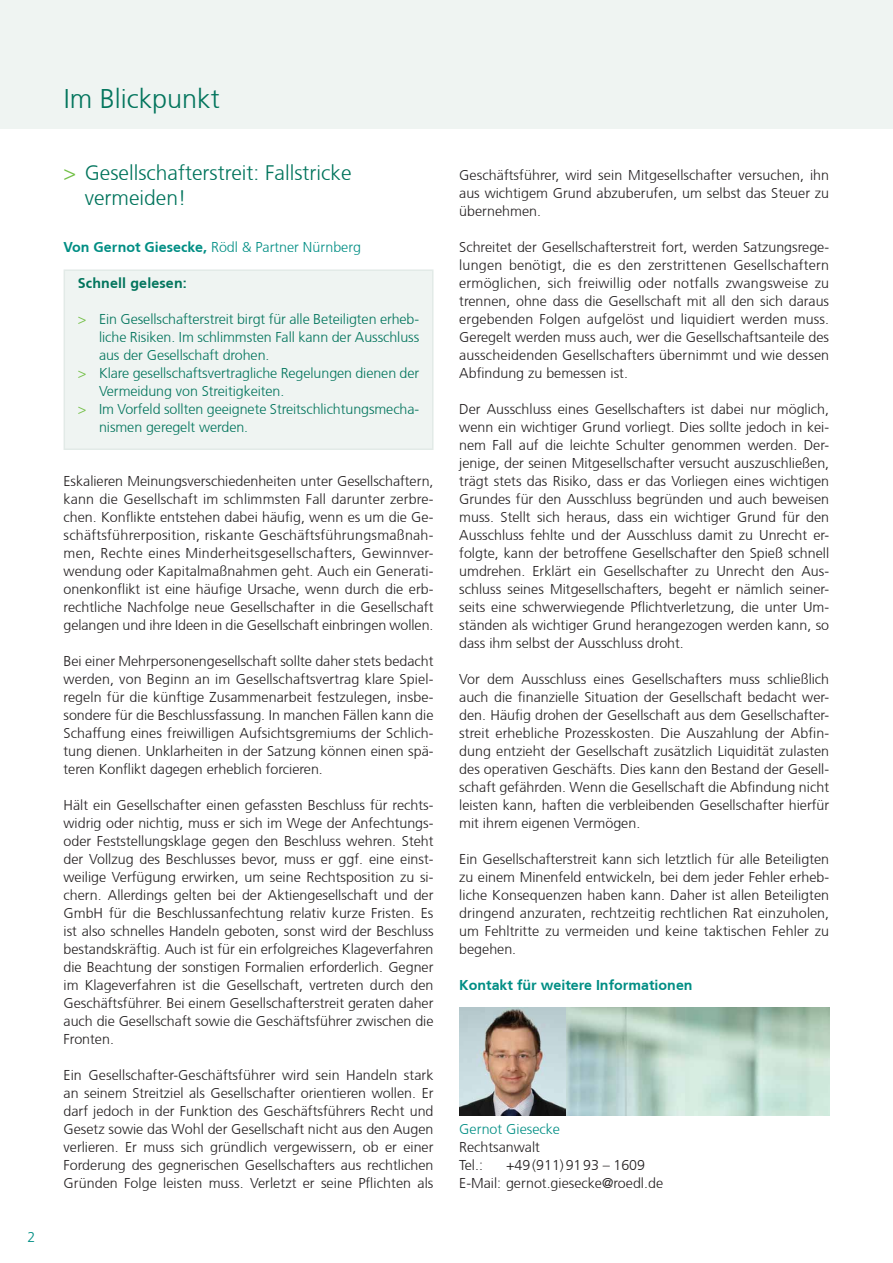
<style>
.page{position:relative;width:893px;height:1263px;background:#fff}
.page>*{position:absolute;margin:0;border:0;box-sizing:border-box;transform-origin:0 0}
.t1{font:300 27px "Frutiger CE";color:#01745c}
.t2{font:300 21px/25.2px "Frutiger CE";color:#01745c}
.t3{font:300 14.25px/18px "Frutiger CE";color:#231f20;text-align:justify}
.t4{font:300 14.25px "Frutiger CE";letter-spacing:-.005em;color:#01745c}
.t5{font:300 14.25px "Frutiger CE";color:#008e84}
.t6{font:700 14.25px "Frutiger CE";color:#008e84}
.t7{font:700 14.25px "Frutiger CE";letter-spacing:.01em;color:#01745c}
.s1{color:#71bf44}
.s2{font-weight:700}
</style>
<div class="page">
<div style="left:64px;top:270px;width:369px;height:179px;background:#eff4f2"></div>
<div style="left:64px;top:269px;width:369px;height:181px;border:2px solid #e2eae7"></div>
<img style="left:566px;top:1008px;width:263px;height:108px">
<img style="left:459px;top:1008px;width:107px;height:108px">
<div style="left:0;top:0;width:893px;height:128px;background:#eff4f2"></div>
<p class="t5" style="left:28px;top:1229px;width:9px">2</p>
<h1 class="t1" style="left:64px;top:83px;width:158px">Im Blickpunkt</h1>
<h2 class="t2" style="left:85px;top:160px;width:268px;text-indent:-21px"><span class="s1">&gt;</span> Gesellschafterstreit: Fallstricke vermeiden!</h2>
<p class="t5" style="left:64px;top:239px;width:299px"><span class="s2">Von Gernot Giesecke,</span> Rödl &amp; Partner Nürnberg</p>
<p class="t7" style="left:78px;top:275px;width:111px">Schnell gelesen:</p>
<p class="t4" style="left:78px;top:311px;width:343px"><span class="s1">&gt;</span> Ein Gesellschafterstreit birgt für alle Beteiligten erheb-</p>
<p class="t4" style="left:99px;top:329px;width:322px">liche Risiken. Im schlimmsten Fall kann der Ausschluss</p>
<p class="t4" style="left:99px;top:347px;width:172px">aus der Gesellschaft drohen.</p>
<p class="t4" style="left:78px;top:365px;width:343px"><span class="s1">&gt;</span> Klare gesellschaftsvertragliche Regelungen dienen der</p>
<p class="t4" style="left:99px;top:383px;width:187px">Vermeidung von Streitigkeiten.</p>
<p class="t4" style="left:78px;top:401px;width:343px"><span class="s1">&gt;</span> Im Vorfeld sollten geeignete Streitschlichtungsmecha-</p>
<p class="t4" style="left:99px;top:419px;width:151px">nismen geregelt werden.</p>
<p class="t3" style="left:64px;top:472px;width:371px">Eskalieren Meinungsverschiedenheiten unter Gesellschaftern, kann die Gesellschaft im schlimmsten Fall darunter zerbre&shy;chen. Konflikte entstehen dabei häufig, wenn es um die Ge&shy;schäftsführerposition, riskante Geschäftsführungsmaßnah&shy;men, Rechte eines Minderheitsgesellschafters, Gewinnver&shy;wendung oder Kapitalmaßnahmen geht. Auch ein Generati&shy;onenkonflikt ist eine häufige Ursache, wenn durch die erb&shy;rechtliche Nachfolge neue Gesellschafter in die Gesellschaft gelangen und ihre Ideen in die Gesellschaft einbringen wollen.</p>
<p class="t3" style="left:64px;top:652px;width:371px">Bei einer Mehrpersonengesellschaft sollte daher stets bedacht werden, von Beginn an im Gesellschaftsvertrag klare Spiel&shy;regeln für die künftige Zusammenarbeit festzulegen, insbe&shy;sondere für die Beschlussfassung. In manchen Fällen kann die Schaffung eines freiwilligen Aufsichtsgremiums der Schlich&shy;tung dienen. Unklarheiten in der Satzung können einen spä&shy;teren Konflikt dagegen erheblich forcieren.</p>
<p class="t3" style="left:64px;top:796px;width:371px">Hält ein Gesellschafter einen gefassten Beschluss für rechts&shy;widrig oder nichtig, muss er sich im Wege der Anfechtungs&shy;oder Feststellungsklage gegen den Beschluss wehren. Steht der Vollzug des Beschlusses bevor, muss er ggf. eine einst&shy;weilige Verfügung erwirken, um seine Rechtsposition zu si&shy;chern. Allerdings gelten bei der Aktiengesellschaft und der GmbH für die Beschlussanfechtung relativ kurze Fristen. Es ist also schnelles Handeln geboten, sonst wird der Beschluss bestandskräftig. Auch ist für ein erfolgreiches Klageverfahren die Beachtung der sonstigen Formalien erforderlich. Gegner im Klageverfahren ist die Gesellschaft, vertreten durch den Geschäftsführer. Bei einem Gesellschafterstreit geraten daher auch die Gesellschaft sowie die Geschäftsführer zwischen die Fronten.</p>
<p class="t3" style="left:64px;top:1066px;width:371px">Ein Gesellschafter-Geschäftsführer wird sein Handeln stark an seinem Streitziel als Gesellschafter orientieren wollen. Er darf jedoch in der Funktion des Geschäftsführers Recht und Gesetz sowie das Wohl der Gesellschaft nicht aus den Augen verlieren. Er muss sich gründlich vergewissern, ob er einer Forderung des gegnerischen Gesellschafters aus rechtlichen Gründen Folge leisten muss. Verletzt er seine Pflichten als</p>
<p class="t3" style="left:459px;top:166px;width:371px">Geschäftsführer, wird sein Mitgesellschafter versuchen, ihn aus wichtigem Grund abzuberufen, um selbst das Steuer zu übernehmen.</p>
<p class="t3" style="left:459px;top:238px;width:371px">Schreitet der Gesellschafterstreit fort, werden Satzungsrege&shy;lungen benötigt, die es den zerstrittenen Gesellschaftern ermöglichen, sich freiwillig oder notfalls zwangsweise zu trennen, ohne dass die Gesellschaft mit all den sich daraus ergebenden Folgen aufgelöst und liquidiert werden muss.<br>Geregelt werden muss auch, wer die Gesellschaftsanteile des ausscheidenden Gesellschafters übernimmt und wie dessen Abfindung zu bemessen ist.</p>
<p class="t3" style="left:459px;top:400px;width:371px">Der Ausschluss eines Gesellschafters ist dabei nur möglich, wenn ein wichtiger Grund vorliegt. Dies sollte jedoch in kei&shy;nem Fall auf die leichte Schulter genommen werden. Der&shy;jenige, der seinen Mitgesellschafter versucht auszuschließen, trägt stets das Risiko, dass er das Vorliegen eines wichtigen Grundes für den Ausschluss begründen und auch beweisen muss. Stellt sich heraus, dass ein wichtiger Grund für den Ausschluss fehlte und der Ausschluss damit zu Unrecht er&shy;folgte, kann der betroffene Gesellschafter den Spieß schnell umdrehen. Erklärt ein Gesellschafter zu Unrecht den Aus&shy;schluss seines Mitgesellschafters, begeht er nämlich seiner&shy;seits eine schwerwiegende Pflichtverletzung, die unter Um&shy;ständen als wichtiger Grund herangezogen werden kann, so dass ihm selbst der Ausschluss droht.</p>
<p class="t3" style="left:459px;top:670px;width:371px">Vor dem Ausschluss eines Gesellschafters muss schließlich auch die finanzielle Situation der Gesellschaft bedacht wer&shy;den. Häufig drohen der Gesellschaft aus dem Gesellschafter&shy;streit erhebliche Prozesskosten. Die Auszahlung der Abfin&shy;dung entzieht der Gesellschaft zusätzlich Liquidität zulasten des operativen Geschäfts. Dies kann den Bestand der Gesell&shy;schaft gefährden. Wenn die Gesellschaft die Abfindung nicht leisten kann, haften die verbleibenden Gesellschafter hierfür mit ihrem eigenen Vermögen.</p>
<p class="t3" style="left:459px;top:850px;width:371px">Ein Gesellschafterstreit kann sich letztlich für alle Beteiligten zu einem Minenfeld entwickeln, bei dem jeder Fehler erheb&shy;liche Konsequenzen haben kann. Daher ist allen Beteiligten dringend anzuraten, rechtzeitig rechtlichen Rat einzuholen, um Fehltritte zu vermeiden und keine taktischen Fehler zu begehen.</p>
<p class="t6" style="left:459px;top:977px;width:235px">Kontakt für weitere Informationen</p>
<p class="t5" style="left:459px;top:1121px;width:102px">Gernot Giesecke</p>
<p class="t3" style="left:459px;top:1138px;width:82px">Rechtsanwalt<br>Tel.:</p>
<p class="t3" style="left:459px;top:1156px;width:205px;text-indent:47px">+49(911)9193 – 1609<br>E-Mail: gernot.giesecke@roedl.de</p>
</div>
